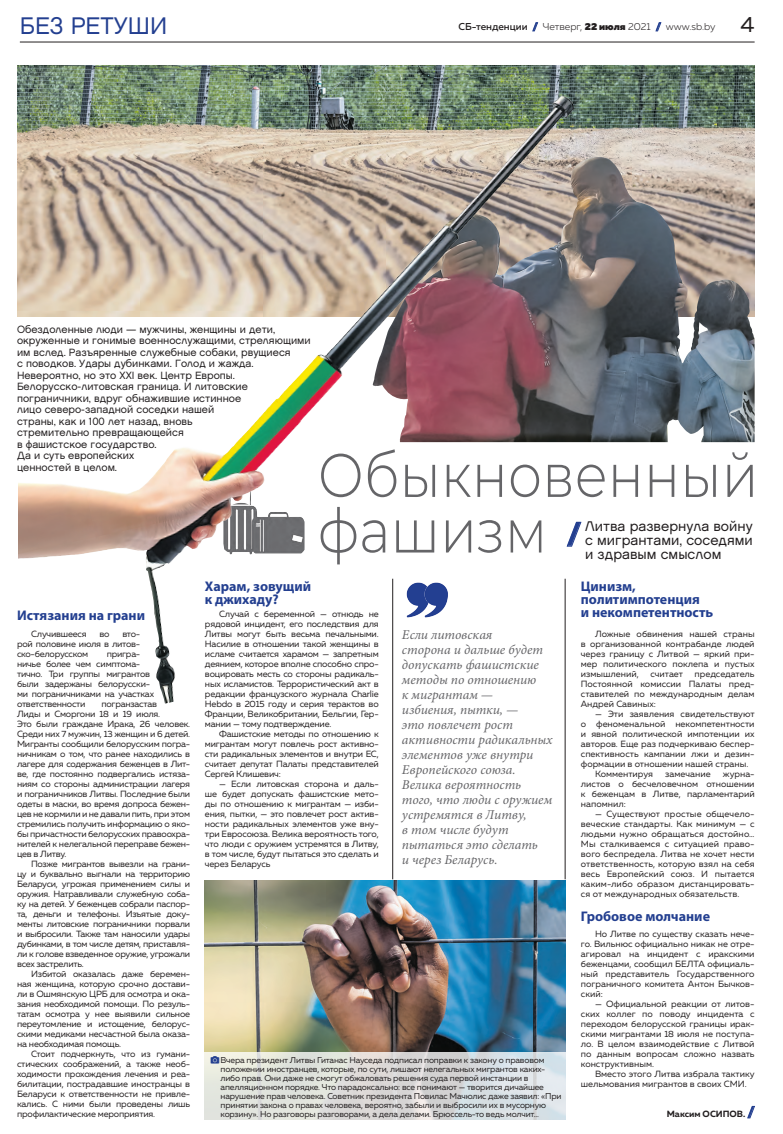
<style>
.page{position:relative;width:783px;height:1134px;background:#fff}
.page>*{position:absolute;margin:0;border:0;box-sizing:border-box;transform-origin:0 0}
.заг_1{font:300 61.5px/55.6px "Montserrat";color:#656568;scale:.88 1}
.t1{font:900 29px "Muller";color:#233f90}
.Колонтитул{font:24px "Chalet London Nineteen Sixty";color:#233f90}
.t2{font:22px "Muller";color:#231f20}
.подзаголовок_синий{font:700 14px/13px "Myriad Pro";color:#233f90}
.надзаголовок{font:14px/14px "Chalet London Nineteen Sixty";color:#231f20;text-align:justify}
.выноска_с_запятыми{font:italic 13.5px/15px "Minion Pro";color:#656568}
.лид{font:10.5px/11.5px "Chalet London Nineteen Sixty";color:#231f20}
.t3{font:300 10px "Muller";color:#231f20}
.t4{font:9px/10px "Muller";letter-spacing:-.025em;color:#231f20;text-align:justify}
.t5{font:9px/10px "Muller";color:#231f20}
.t6{font:700 9px "Muller";color:#231f20}
.t7{font:8.5px/9px "Muller";letter-spacing:-.02em;color:#231f20}
.s1{font-weight:500}
.s2{font-weight:900;color:#233f90}
.s3{font-weight:900}
.s4{font-weight:900;font-size:14px;color:#233f90}
</style>
<div class="page">
<svg style="left:532px;top:22px;width:6px;height:9px"></svg>
<svg style="left:655px;top:22px;width:6px;height:9px"></svg>
<hr style="left:20px;top:42px;width:734px;height:1px;background:#231f20">
<img style="left:17px;top:65px;width:737px;height:102px">
<img style="left:561px;top:167px;width:193px;height:275px">
<img style="left:204px;top:881px;width:361px;height:172px">
<hr style="left:565px;top:579px;width:1px;height:300px;background:#231f20">
<hr style="left:392px;top:579px;width:1px;height:300px;background:#231f20">
<svg style="left:566px;top:522px;width:15px;height:25px"></svg>
<svg style="left:204px;top:1053px;width:362px;height:67px;background:#dddfdd"></svg>
<svg style="left:747px;top:1106px;width:7px;height:12px"></svg>
<img style="left:17px;top:95px;width:544px;height:609px">
<svg style="left:211px;top:1056px;width:8px;height:7px"></svg>
<p class="Колонтитул" style="left:20px;top:11px;width:149px">БЕЗ РЕТУШИ</p>
<p class="t3" style="left:458px;top:21px;width:258px"><span class="s1">СБ-тенденции</span> <span class="s2">/</span> Четверг, <span class="s3">22 июля</span> 2021 <span class="s2">/</span> www.sb.by</p>
<p class="t2" style="left:740px;top:10px;width:16px">4</p>
<p class="лид" style="left:17px;top:323px;width:295px">Обездоленные люди — мужчины, женщины и дети, окруженные и гонимые военнослужащими, стреляющими им вслед. Разъяренные служебные собаки, рвущиеся<br>с поводков. Удары дубинками. Голод и жажда.<br>Невероятно, но это XXI век. Центр Европы.<br>Белорусско-литовская граница. И литовские пограничники, вдруг обнажившие истинное<br>лицо северо-западной соседки нашей<br>страны, как и 100 лет назад, вновь<br>стремительно превращающейся<br>в фашистское государство.<br>Да и суть европейских<br>ценностей в целом.</p>
<p class="заг_1" style="left:317px;top:445px;width:502px">Обыкновенный фашизм</p>
<p class="надзаголовок" style="left:585px;top:519px;width:169px">Литва развернула войну с мигрантами, соседями и здравым смыслом</p>
<p class="t1" style="left:566px;top:516px;width:16px">/</p>
<p class="подзаголовок_синий" style="left:17px;top:608px;width:129px">Истязания на грани</p>
<p class="t4" style="left:31px;top:628px;width:57px">Случившееся</p>
<p class="t4" style="left:99px;top:628px;width:12px">во</p>
<p class="t4" style="left:17px;top:628px;width:125px;text-indent:105px">вто&shy;рой половине июля в литов&shy;ско-белорусском</p>
<p class="t4" style="left:17px;top:648px;width:138px;text-align:left;text-indent:90px">пригра&shy;ничье более чем симптома&shy;тично. Три группы мигрантов были задержаны белорусски&shy;ми пограничниками на участках ответственности</p>
<p class="t4" style="left:17px;top:698px;width:175px;text-align:left;text-indent:84px">погранзастав<br>Лиды и Сморгони 18 и 19 июля.<br>Это были граждане Ирака, 26 человек.<br>Среди них 7 мужчин, 13 женщин и 6 детей.<br>Мигранты сообщили белорусским погра&shy;ничникам о том, что ранее находились в лагере для содержания беженцев в Лит&shy;ве, где постоянно подвергались истяза&shy;ниям со стороны администрации лагеря и пограничников Литвы. Последние были одеты в маски, во время допроса бежен&shy;цев не кормили и не давали пить, при этом стремились получить информацию о яко&shy;бы причастности белорусских правоохра&shy;нителей к нелегальной переправе бежен&shy;цев в Литву.</p>
<p class="t4" style="left:17px;top:858px;width:175px;text-indent:14px">Позже мигрантов вывезли на грани&shy;цу и буквально выгнали на территорию Беларуси, угрожая применением силы и оружия. Натравливали служебную соба&shy;ку на детей. У беженцев собрали паспор&shy;та, деньги и телефоны. Изъятые доку&shy;менты литовские пограничники порвали и выбросили. Также там наносили удары дубинками, в том числе детям, приставля&shy;ли к голове взведенное оружие, угрожали всех застрелить.</p>
<p class="t4" style="left:17px;top:968px;width:175px;text-indent:14px">Избитой оказалась даже беремен&shy;ная женщина, которую срочно достави&shy;ли в Ошмянскую ЦРБ для осмотра и ока&shy;зания необходимой помощи. По резуль&shy;татам осмотра у нее выявили сильное переутомление и истощение, белорус&shy;скими медиками несчастной была оказа&shy;на необходимая помощь.</p>
<p class="t4" style="left:17px;top:1048px;width:175px;text-indent:14px">Стоит подчеркнуть, что из гумани&shy;стических соображений, а также необ&shy;ходимости прохождения лечения и реа&shy;билитации, пострадавшие иностранцы в Беларуси к ответственности не привле&shy;кались. С ними были проведены лишь профилактические мероприятия.</p>
<p class="подзаголовок_синий" style="left:205px;top:579px;width:108px">Харам, зовущий к джихаду?</p>
<p class="t4" style="left:205px;top:608px;width:175px;text-indent:14px">Случай с беременной — отнюдь не рядовой инцидент, его последствия для Литвы могут быть весьма печальными.<br>Насилие в отношении такой женщины в исламе считается харамом — запретным деянием, которое вполне способно спро&shy;воцировать месть со стороны радикаль&shy;ных исламистов. Террористический акт в редакции французского журнала Charlie Hebdo в 2015 году и серия терактов во Франции, Великобритании, Бельгии, Гер&shy;мании — тому подтверждение.</p>
<p class="t4" style="left:205px;top:728px;width:175px;text-indent:14px">Фашистские методы по отношению к мигрантам могут повлечь рост активно&shy;сти радикальных элементов и внутри ЕС, считает депутат Палаты представителей Сергей Клишевич:</p>
<p class="t4" style="left:205px;top:778px;width:175px;text-indent:14px">— Если литовская сторона и даль&shy;ше будет допускать фашистские мето&shy;ды по отношению к мигрантам — изби&shy;ения, пытки, — это повлечет рост актив&shy;ности радикальных элементов уже вну&shy;три Евросоюза. Велика вероятность того, что люди с оружием устремятся в Литву, в том числе, будут пытаться это сделать и через Беларусь</p>
<p class="выноска_с_запятыми" style="left:402px;top:627px;width:152px">Если литовская<br>сторона и дальше будет допускать фашистские методы по отношению<br>к мигрантам —<br>избиения, пытки, —<br>это повлечет рост активности радикальных элементов уже внутри<br>Европейского союза.<br>Велика вероятность того, что люди с оружием устремятся в Литву,<br>в том числе будут пытаться это сделать<br>и через Беларусь.</p>
<p class="t7" style="left:220px;top:1055px;width:342px">Вчера президент Литвы Гитанас Науседа подписал поправки к закону о правовом положении иностранцев, которые, по сути, лишают нелегальных мигрантов каких&shy;либо прав. Они даже не смогут обжаловать решения суда первой инстанции в апелляционном порядке. Что парадоксально: все понимают — творится дичайшее нарушение прав человека. Советник президента Повилас Мачюлис даже заявил: «При принятии закона о правах человека, вероятно, забыли и выбросили их в мусорную корзину». Но разговоры разговорами, а дела делами. Брюссель-то ведь молчит...</p>
<p class="подзаголовок_синий" style="left:580px;top:579px;width:134px">Цинизм, политимпотенция<br>и некомпетентность</p>
<p class="t4" style="left:580px;top:628px;width:175px;text-indent:14px">Ложные обвинения нашей страны в организованной контрабанде людей через границу с Литвой — яркий при&shy;мер политического поклепа и пустых измышлений,</p>
<p class="t4" style="left:580px;top:668px;width:175px;text-indent:114px">председатель Постоянной комиссии Палаты пред&shy;ставителей по международным делам Андрей Савиных:</p>
<p class="t4" style="left:580px;top:708px;width:175px;text-indent:14px">— Эти заявления свидетельствуют о феноменальной некомпетентности и явной политической импотенции их авторов. Еще раз подчеркиваю беспер&shy;спективность кампании лжи и дезин&shy;формации в отношении нашей страны.</p>
<p class="t5" style="left:595px;top:768px;width:59px">Комментируя</p>
<p class="t5" style="left:665px;top:768px;width:47px">замечание</p>
<p class="t5" style="left:650px;top:668px;width:34px">считает</p>
<p class="t4" style="left:580px;top:768px;width:175px;text-indent:142px">журна&shy;листов о бесчеловечном отношении к беженцам в Литве, парламентарий напомнил:</p>
<p class="t4" style="left:580px;top:808px;width:175px;text-indent:14px">— Существуют простые общечело&shy;веческие стандарты. Как минимум — с людьми нужно обращаться достойно… Мы сталкиваемся с ситуацией право&shy;вого беспредела. Литва не хочет нести ответственность, которую взял на себя весь Европейский союз. И пытается каким-либо образом дистанцировать&shy;ся от международных обязательств.</p>
<p class="подзаголовок_синий" style="left:580px;top:909px;width:131px">Гробовое молчание</p>
<p class="t4" style="left:580px;top:928px;width:175px;text-indent:14px">Но Литве по существу сказать нече&shy;го. Вильнюс официально никак не отре&shy;агировал на инцидент с иракскими беженцами, сообщил БЕЛТА официаль&shy;ный представитель Государственного пограничного комитета Антон Бычков&shy;ский:</p>
<p class="t4" style="left:580px;top:998px;width:175px;text-indent:14px">— Официальной реакции от литов&shy;ских коллег по поводу инцидента с переходом белорусской границы ирак&shy;скими мигрантами 18 июля не поступа&shy;ло. В целом взаимодействие с Литвой по данным вопросам сложно назвать конструктивным.</p>
<p class="t5" style="left:580px;top:1068px;width:175px;text-indent:14px">Вместо этого Литва избрала тактику шельмования мигрантов в своих СМИ.</p>
<p class="t6" style="left:666px;top:1108px;width:89px">Максим ОСИПОВ. <span class="s4">/</span></p>
</div>
